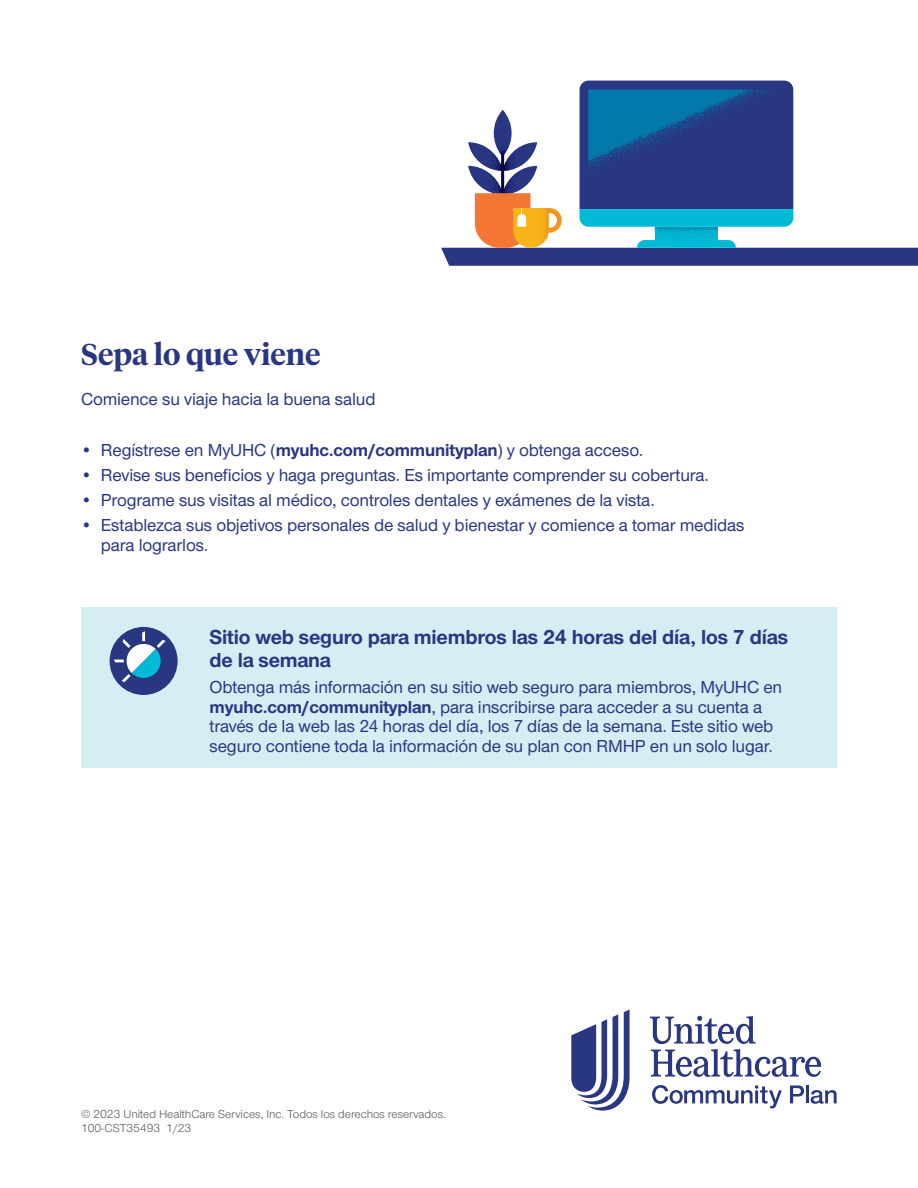
<style>
.page{position:relative;width:918px;height:1188px;background:#fff}
.page>*{position:absolute;margin:0;border:0;box-sizing:border-box;transform-origin:0 0}
.t1{font:600 30px "UHC Serif Headline";color:#293682}
.t2{font:700 21px/22.5px "UHC Sans";letter-spacing:-.01em;color:#293682}
.t3{font:500 18px/19.5px "UHC Sans";letter-spacing:-.01em;color:#293682}
.t4{font:12px "UHC Sans";color:#58595b}
.s1{font-weight:700}
</style>
<div class="page">
<svg style="left:441px;top:81px;width:477px;height:185px"></svg>
<div style="left:81px;top:608px;width:756px;height:160px;background:#d5eef4"></div>
<svg style="left:571px;top:1010px;width:59px;height:101px"></svg>
<svg style="left:650px;top:1016px;width:171px;height:61px"></svg>
<svg style="left:652px;top:1085px;width:130px;height:23px"></svg>
<svg style="left:790px;top:1085px;width:14px;height:18px"></svg>
<hr style="left:806px;top:1085px;width:3px;height:18px;background:#293682">
<svg style="left:811px;top:1090px;width:26px;height:14px"></svg>
<div style="left:110px;top:627px;width:68px;height:68px;background:#293682;border-radius:50%"></div>
<svg style="left:114px;top:631px;width:52px;height:51px"></svg>
<h2 class="t1" style="left:81px;top:333px;width:241px">Sepa lo que viene</h2>
<p class="t3" style="left:81px;top:388px;width:296px">Comience su viaje hacia la buena salud</p>
<p class="t3" style="left:81px;top:440px;width:564px">• Regístrese en MyUHC (<span class="s1">myuhc.com/communityplan</span>) y obtenga acceso.</p>
<p class="t3" style="left:81px;top:465px;width:630px">• Revise sus beneficios y haga preguntas. Es importante comprender su cobertura.</p>
<p class="t3" style="left:81px;top:490px;width:576px">• Programe sus visitas al médico, controles dentales y exámenes de la vista.</p>
<p class="t3" style="left:101px;top:515px;width:645px;text-indent:-20px">• Establezca sus objetivos personales de salud y bienestar y comience a tomar medidas para lograrlos.</p>
<p class="t2" style="left:210px;top:625px;width:580px">Sitio web seguro para miembros las 24 horas del día, los 7 días de la semana</p>
<p class="t3" style="left:210px;top:677px;width:574px">Obtenga más información en su sitio web seguro para miembros, MyUHC en <span class="s1">myuhc.com/communityplan</span>, para inscribirse para acceder a su cuenta a través de la web las 24 horas del día, los 7 días de la semana. Este sitio web seguro contiene toda la información de su plan con RMHP en un solo lugar.</p>
<p class="t4" style="left:81px;top:1106px;width:366px">© 2023 United HealthCare Services, Inc. Todos los derechos reservados.</p>
<p class="t4" style="left:81px;top:1121px;width:112px">100-CST35493 1/23</p>
</div>
